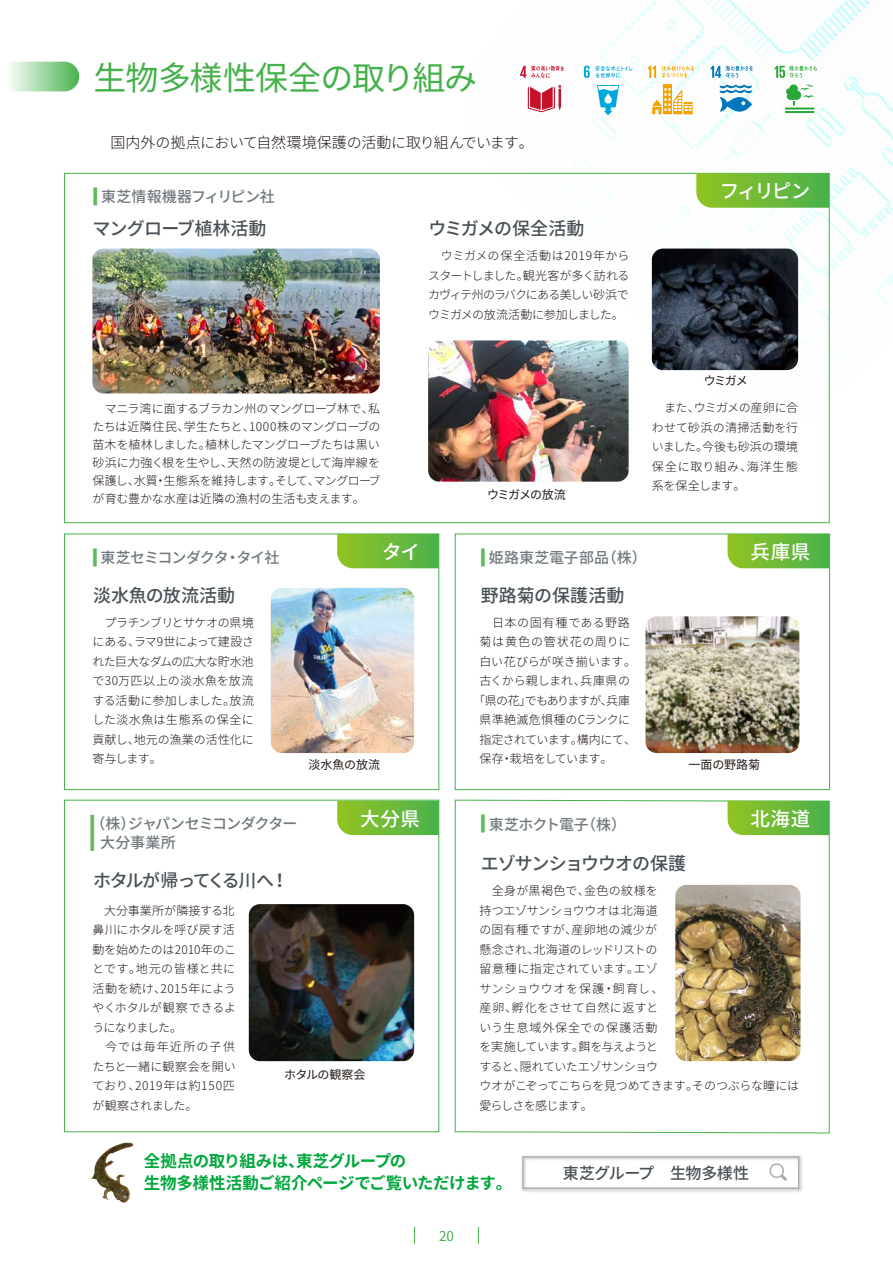
<style>
.page{position:relative;width:893px;height:1263px;background:#fff}
.page>*{position:absolute;margin:0;border:0;box-sizing:border-box;transform-origin:0 0}
.t1{font:500 45px "Toshiba Sans JP";color:#61b85d;scale:.1 1}
.t2{font:33px "Toshiba Sans JP";letter-spacing:-.03em;color:#45b14a}
.t3{font:500 19.5px "Toshiba Sans JP";letter-spacing:.015em;color:#fff}
.t4{font:500 18px "Toshiba Sans JP";letter-spacing:-.035em;color:#485157}
.t5{font:500 18px "Toshiba Sans JP";letter-spacing:-.08em;color:#485157}
.t6{font:500 18px "Toshiba Sans JP";letter-spacing:-.055em;color:#485157}
.t7{font:500 18px "Toshiba Sans JP";letter-spacing:-.005em;color:#485157}
.t8{font:500 18px "Toshiba Sans JP";letter-spacing:.005em;color:#485157}
.t9{font:700 16.5px/21.8px "Toshiba Sans JP";letter-spacing:-.025em;color:#00a73c}
.t10{font:500 16.05px "Toshiba Sans JP";letter-spacing:-.03em;color:#485157}
.t11{font:300 15px "Toshiba Sans JP";letter-spacing:-.02em;color:#231916}
.t12{font:500 15px/18.9px "Toshiba Sans JP";letter-spacing:-.06em;color:#707a80}
.t13{font:500 15px "Toshiba Sans JP";letter-spacing:-.07em;color:#707a80}
.t14{font:500 15px "Toshiba Sans JP";letter-spacing:-.03em;color:#707a80}
.t15{font:500 15px "Toshiba Sans JP";color:#707a80}
.t16{font:500 15px "Toshiba Sans JP";letter-spacing:-.05em;color:#707a80}
.t17{font:13.5px "Toshiba Sans JP";color:#45b14a}
.t18{font:300 12px/19.5px "Toshiba Sans JP";letter-spacing:-.005em;color:#231916;text-align:justify}
.t19{font:12px "Toshiba Sans JP";letter-spacing:-.02em;color:#231916}
.t20{font:300 12px "Toshiba Sans JP";letter-spacing:-.065em;color:#231916}
.t21{font:300 12px "Toshiba Sans JP";letter-spacing:-.05em;color:#231916}
.t22{font:300 12px "Toshiba Sans JP";letter-spacing:.05em;color:#231916}
.t23{font:300 12px "Toshiba Sans JP";letter-spacing:.06em;color:#231916}
.t24{font:300 12px "Toshiba Sans JP";letter-spacing:-.055em;color:#231916}
.t25{font:12px "Toshiba Sans JP";letter-spacing:-.09em;color:#231916}
.s1{font-size:22.5px;color:#61b85d}
</style>
<div class="page">
<img style="left:446px;top:0;width:447px;height:371px">
<img style="left:522px;top:1155px;width:280px;height:37px">
<svg style="left:522px;top:1156px;width:277px;height:33px"></svg>
<svg style="left:11px;top:62px;width:68px;height:29px;background:#a4d8a7"></svg>
<img style="left:652px;top:249px;width:146px;height:121px">
<img style="left:428px;top:340px;width:201px;height:142px">
<img style="left:92px;top:249px;width:288px;height:144px">
<div style="left:64px;top:534px;width:375px;height:256px;border:1px solid #45b14a"></div>
<img style="left:271px;top:588px;width:143px;height:165px">
<img style="left:645px;top:616px;width:154px;height:137px">
<div style="left:455px;top:534px;width:375px;height:256px;border:1px solid #45b14a"></div>
<div style="left:64px;top:800px;width:375px;height:332px;border:1px solid #45b14a"></div>
<img style="left:249px;top:904px;width:165px;height:157px">
<svg style="left:454px;top:799px;width:376px;height:335px"></svg>
<img style="left:91px;top:1142px;width:42px;height:60px">
<svg style="left:696px;top:173px;width:133px;height:35px;background:#70bb3c"></svg>
<svg style="left:728px;top:534px;width:101px;height:34px;background:#6fbb3a"></svg>
<svg style="left:337px;top:534px;width:102px;height:34px;background:#70bb3a"></svg>
<svg style="left:728px;top:801px;width:101px;height:34px;background:#6fbb3a"></svg>
<svg style="left:337px;top:801px;width:102px;height:34px;background:#70bb3a"></svg>
<svg style="left:652px;top:84px;width:41px;height:30px"></svg>
<svg style="left:648px;top:66px;width:8px;height:12px"></svg>
<svg style="left:662px;top:66px;width:32px;height:12px"></svg>
<svg style="left:528px;top:85px;width:33px;height:27px"></svg>
<svg style="left:520px;top:66px;width:44px;height:12px"></svg>
<svg style="left:720px;top:84px;width:32px;height:28px"></svg>
<svg style="left:711px;top:66px;width:42px;height:12px"></svg>
<svg style="left:597px;top:85px;width:22px;height:30px"></svg>
<svg style="left:584px;top:66px;width:49px;height:12px"></svg>
<hr style="left:785px;top:107px;width:29px;height:3px;background:#2aa839">
<hr style="left:785px;top:111px;width:29px;height:2px;background:#2aa839">
<svg style="left:786px;top:84px;width:27px;height:22px"></svg>
<svg style="left:775px;top:66px;width:42px;height:12px"></svg>
<svg style="left:414px;top:1227px;width:1px;height:17px"></svg>
<svg style="left:478px;top:1227px;width:1px;height:17px"></svg>
<h2 class="t2" style="left:93px;top:59px;width:385px">生物多様性保全の取り組み</h2>
<p class="t11" style="left:95px;top:134px;width:440px">　国内外の拠点において自然環境保護の活動に取り組んでいます。</p>
<p class="t14" style="left:93px;top:188px;width:183px"><span class="s1">■</span> 東芝情報機器フィリピン社</p>
<h3 class="t3" style="left:720px;top:180px;width:92px">フィリピン</h3>
<h3 class="t4" style="left:92px;top:218px;width:175px">マングローブ植林活動</h3>
<p class="t18" style="left:92px;top:400px;width:290px;line-height:18px">　マニラ湾に面するブラカン州のマングローブ林で、私たちは近隣住民、学生たちと、1000株のマングローブの苗木を植林しました。植林したマングローブたちは黒い砂浜に力強く根を生やし、天然の防波堤として海岸線を保護し、水質・生態系を維持します。そして、マングローブが育む豊かな水産は近隣の漁村の生活も支えます。</p>
<h3 class="t4" style="left:429px;top:218px;width:157px">ウミガメの保全活動</h3>
<p class="t18" style="left:428px;top:246px;width:203px">　ウミガメの保全活動は2019年からスタートしました。観光客が多く訪れるカヴィテ州のラバクにある美しい砂浜でウミガメの放流活動に参加しました。</p>
<p class="t25" style="left:487px;top:488px;width:80px">ウミガメの放流</p>
<p class="t19" style="left:704px;top:374px;width:45px">ウミガメ</p>
<p class="t18" style="left:652px;top:398px;width:148px">　また、ウミガメの産卵に合わせて砂浜の清掃活動を行いました。今後も砂浜の環境保全に取り組み、海洋生態系を保全します。</p>
<p class="t13" style="left:93px;top:549px;width:188px"><span class="s1">■</span> 東芝セミコンダクタ・タイ社</p>
<h3 class="t7" style="left:93px;top:585px;width:144px">淡水魚の放流活動</h3>
<p class="t18" style="left:92px;top:613px;width:163px">　プラチンブリとサケオの県境にある、ラマ9世によって建設された巨大なダムの広大な貯水池で30万匹以上の淡水魚を放流する活動に参加しました。放流した淡水魚は生態系の保全に貢献し、地元の漁業の活性化に寄与します。</p>
<h3 class="t3" style="left:382px;top:541px;width:39px">タイ</h3>
<h3 class="t3" style="left:750px;top:541px;width:61px">兵庫県</h3>
<p class="t15" style="left:481px;top:549px;width:167px"><span class="s1">■</span> 姫路東芝電子部品（株）</p>
<h3 class="t8" style="left:481px;top:585px;width:145px">野路菊の保護活動</h3>
<p class="t19" style="left:308px;top:757px;width:73px">淡水魚の放流</p>
<p class="t22" style="left:479px;top:615px;width:152px">　日本の固有種である野路</p>
<p class="t23" style="left:479px;top:635px;width:153px">菊は黄色の管状花の周りに</p>
<p class="t18" style="left:479px;top:652px;width:158px">白い花びらが咲き揃います。</p>
<p class="t18" style="left:479px;top:671px;width:152px">古くから親しまれ、兵庫県の</p>
<p class="t20" style="left:473px;top:693px;width:158px">「県の花」でもありますが、兵庫</p>
<p class="t18" style="left:479px;top:710px;width:152px">県準絶滅危惧種のCランクに</p>
<p class="t21" style="left:479px;top:732px;width:158px">指定されています。構内にて、</p>
<p class="t24" style="left:479px;top:752px;width:135px">保存・栽培をしています。</p>
<p class="t19" style="left:689px;top:757px;width:73px">一面の野路菊</p>
<h3 class="t3" style="left:360px;top:808px;width:61px">大分県</h3>
<h3 class="t3" style="left:750px;top:808px;width:61px">北海道</h3>
<h1 class="t1" style="left:90px;top:808px;width:46px">■</h1>
<p class="t12" style="left:100px;top:815px;width:199px;text-indent:-10px">（株）ジャパンセミコンダクター大分事業所</p>
<h3 class="t5" style="left:93px;top:870px;width:197px">ホタルが帰ってくる川へ！</h3>
<p class="t16" style="left:481px;top:815px;width:147px"><span class="s1">■</span> 東芝ホクト電子（株）</p>
<h3 class="t6" style="left:481px;top:853px;width:207px">エゾサンショウウオの保護</h3>
<p class="t18" style="left:479px;top:881px;width:321px;text-align:left">　全身が黒褐色で、金色の紋様を<br>持つエゾサンショウウオは北海道<br>の固有種ですが、産卵地の減少が<br>懸念され、北海道のレッドリストの<br>留意種に指定されています。エゾ<br>サンショウウオを保護・飼育し、<br>産卵、孵化をさせて自然に返すと<br>いう生息域外保全での保護活動<br>を実施しています。餌を与えようと<br>すると、隠れていたエゾサンショウ<br>ウオがこぞってこちらを見つめてきます。そのつぶらな瞳には愛らしさを感じます。</p>
<p class="t18" style="left:92px;top:901px;width:145px;text-align:left">　大分事業所が隣接する北鼻川にホタルを呼び戻す活動を始めたのは2010年のことです。地元の皆様と共に活動を続け、2015年にようやくホタルが観察できるようになりました。<br>　今では毎年近所の子供たちと一緒に観察会を開いており、2019年は約150匹が観察されました。</p>
<p class="t19" style="left:284px;top:1067px;width:83px">ホタルの観察会</p>
<h3 class="t9" style="left:144px;top:1151px;width:370px">全拠点の取り組みは、東芝グループの<br>生物多様性活動ご紹介ページでご覧いただけます。</h3>
<p class="t17" style="left:439px;top:1228px;width:16px">20</p>
<h3 class="t10" style="left:563px;top:1164px;width:188px">東芝グループ　生物多様性</h3>
</div>
